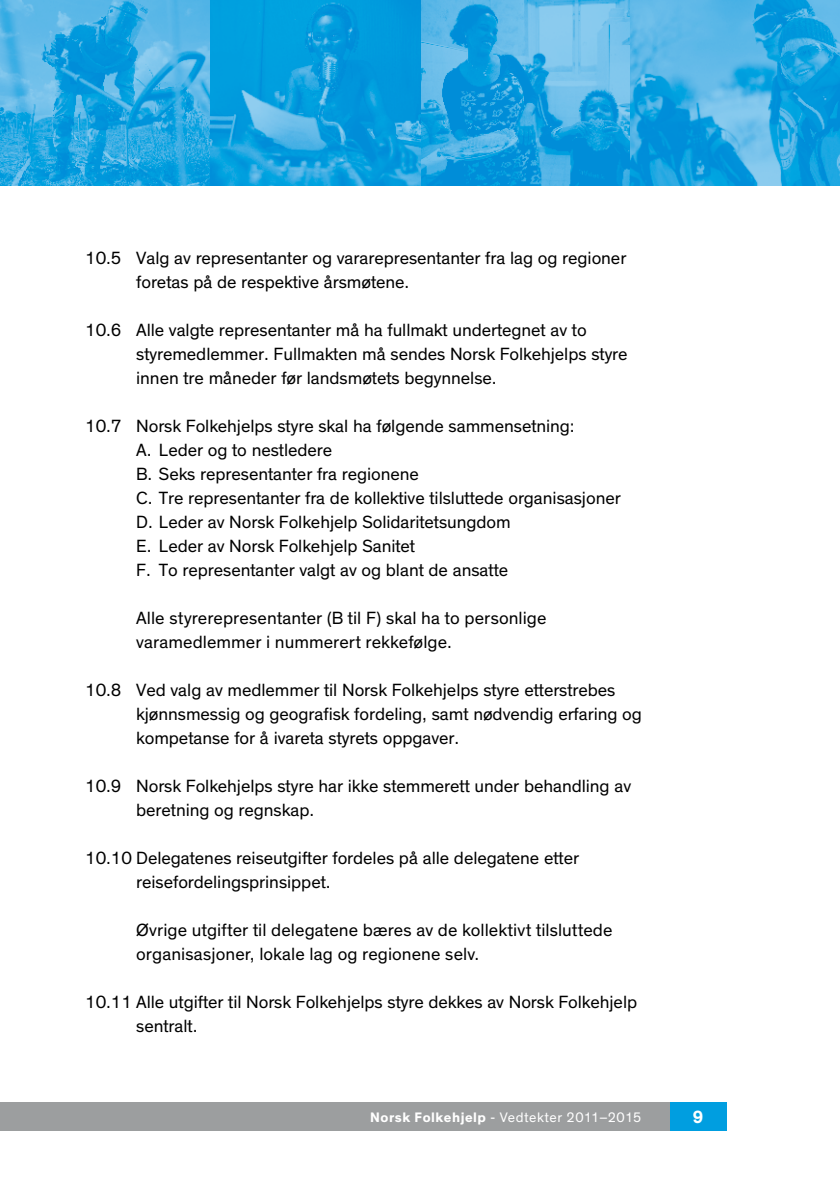
<style>
.page{position:relative;width:840px;height:1191px;background:#fff}
.page>*{position:absolute;margin:0;border:0;box-sizing:border-box;transform-origin:0 0}
.t1{font:18px/24px "Theinhardt";letter-spacing:-.005em;color:#000}
.t2{font:700 18px "Theinhardt";color:#fff}
.t3{font:14px "Theinhardt";letter-spacing:.035em;color:#fff}
.s1{font-weight:700}
</style>
<div class="page">
<div style="left:0;top:1102px;width:726px;height:28px;background:#9c9e9f"></div>
<svg style="left:0;top:0;width:210px;height:185px"></svg>
<svg style="left:629px;top:0;width:210px;height:185px"></svg>
<svg style="left:420px;top:0;width:209px;height:185px"></svg>
<svg style="left:210px;top:0;width:210px;height:185px;fill:#009ede"></svg>
<div style="left:669px;top:1102px;width:57px;height:28px;background:#009ee0"></div>
<p class="t1" style="left:136px;top:246px;width:491px;text-indent:-51px">10.5 Valg av representanter og vararepresentanter fra lag og regioner foretas på de respektive årsmøtene.</p>
<p class="t1" style="left:136px;top:318px;width:492px;text-indent:-51px">10.6 Alle valgte representanter må ha fullmakt undertegnet av to styremedlemmer. Fullmakten må sendes Norsk Folkehjelps styre innen tre måneder før landsmøtets begynnelse.</p>
<p class="t1" style="left:136px;top:414px;width:485px;text-indent:-51px">10.7 Norsk Folkehjelps styre skal ha følgende sammensetning:<br>A. Leder og to nestledere<br>B. Seks representanter fra regionene<br>C. Tre representanter fra de kollektive tilsluttede organisasjoner D. Leder av Norsk Folkehjelp Solidaritetsungdom<br>E. Leder av Norsk Folkehjelp Sanitet<br>F. To representanter valgt av og blant de ansatte</p>
<p class="t1" style="left:136px;top:606px;width:411px">Alle styrerepresentanter (B til F) skal ha to personlige varamedlemmer i nummerert rekkefølge.</p>
<p class="t1" style="left:136px;top:678px;width:507px;text-indent:-51px">10.8 Ved valg av medlemmer til Norsk Folkehjelps styre etterstrebes kjønnsmessig og geografisk fordeling, samt nødvendig erfaring og kompetanse for å ivareta styrets oppgaver.</p>
<p class="t1" style="left:136px;top:774px;width:496px;text-indent:-51px">10.9 Norsk Folkehjelps styre har ikke stemmerett under behandling av beretning og regnskap.</p>
<p class="t1" style="left:136px;top:846px;width:444px;text-indent:-51px">10.10 Delegatenes reiseutgifter fordeles på alle delegatene etter reisefordelingsprinsippet.</p>
<p class="t1" style="left:136px;top:918px;width:477px">Øvrige utgifter til delegatene bæres av de kollektivt tilsluttede organisasjoner, lokale lag og regionene selv.</p>
<p class="t1" style="left:136px;top:990px;width:502px;text-indent:-51px">10.11 Alle utgifter til Norsk Folkehjelps styre dekkes av Norsk Folkehjelp sentralt.</p>
<p class="t3" style="left:370px;top:1108px;width:272px"><span class="s1">Norsk Folkehjelp</span> - Vedtekter 2011–2015</p>
<p class="t2" style="left:692px;top:1106px;width:12px">9</p>
</div>
